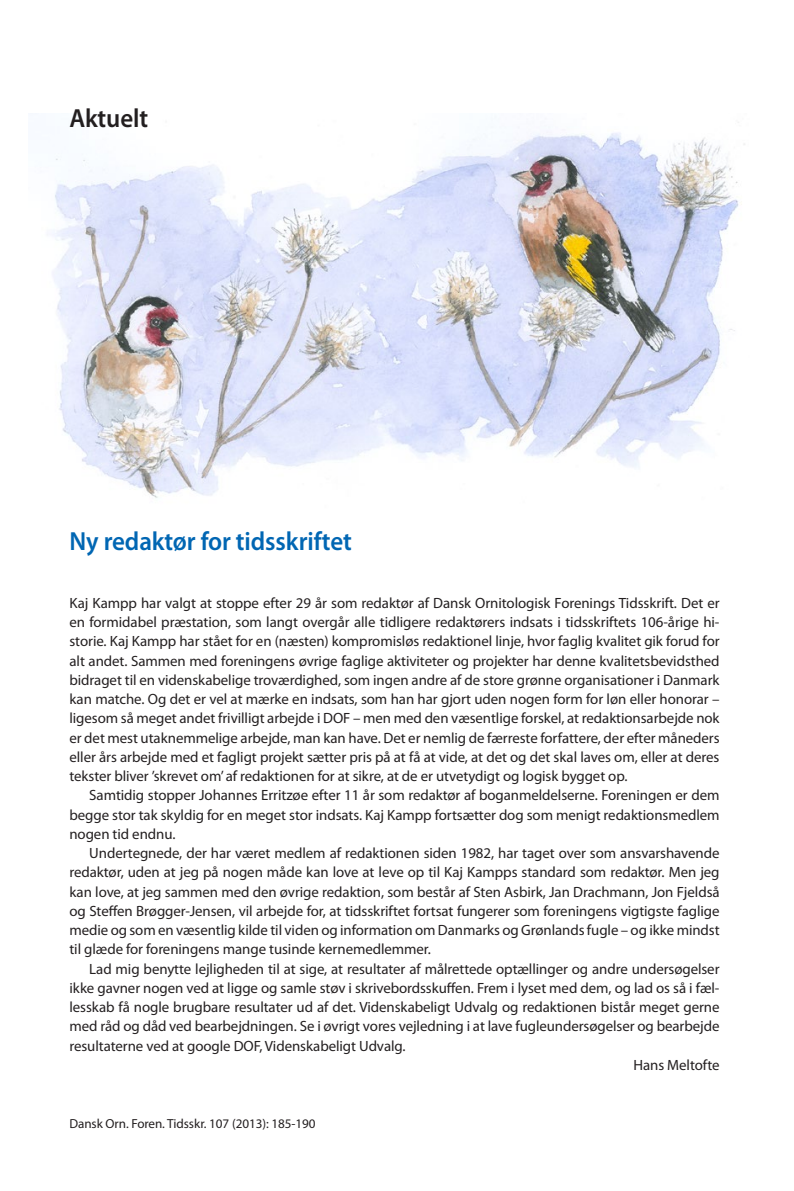
<style>
.page{position:relative;width:794px;height:1191px;background:#fff}
.page>*{position:absolute;margin:0;border:0;box-sizing:border-box;transform-origin:0 0}
.t1{font:600 26.25px "Myriad Pro";letter-spacing:-.005em;color:#0166b3;scale:.95 1}
.t2{font:600 26.25px "Myriad Pro";letter-spacing:-.005em;color:#231f20;scale:.95 1}
.t3{font:14.88px/19.2px "Myriad Pro";letter-spacing:-.005em;color:#231f20;text-align:justify}
.t4{font:13.12px "Myriad Pro";letter-spacing:-.005em;color:#231f20}
</style>
<div class="page">
<img style="left:53px;top:122px;width:692px;height:376px">
<h1 class="t2" style="left:69px;top:101px;width:84px">Aktuelt</h1>
<h1 class="t1" style="left:69px;top:525px;width:299px">Ny redaktør for tidsskriftet</h1>
<p class="t3" style="left:69px;top:593px;width:651px">Kaj Kampp har valgt at stoppe efter 29 år som redaktør af Dansk Ornitologisk Forenings Tidsskrift. Det er en formidabel præstation, som langt overgår alle tidligere redaktørers indsats i tidsskriftets 106-årige hi&shy;storie. Kaj Kampp har stået for en (næsten) kompromisløs redaktionel linje, hvor faglig kvalitet gik forud for alt andet. Sammen med foreningens øvrige faglige aktiviteter og projekter har denne kvalitetsbevidsthed bidraget til en videnskabelige troværdighed, som ingen andre af de store grønne organisationer i Danmark kan matche. Og det er vel at mærke en indsats, som han har gjort uden nogen form for løn eller honorar – ligesom så meget andet frivilligt arbejde i DOF – men med den væsentlige forskel, at redaktionsarbejde nok er det mest utaknemmelige arbejde, man kan have. Det er nemlig de færreste forfattere, der efter måneders eller års arbejde med et fagligt projekt sætter pris på at få at vide, at det og det skal laves om, eller at deres tekster bliver ’skrevet om’ af redaktionen for at sikre, at de er utvetydigt og logisk bygget op.</p>
<p class="t3" style="left:69px;top:785px;width:651px;text-indent:20px">Samtidig stopper Johannes Erritzøe efter 11 år som redaktør af boganmeldelserne. Foreningen er dem begge stor tak skyldig for en meget stor indsats. Kaj Kampp fortsætter dog som menigt redaktionsmedlem nogen tid endnu.</p>
<p class="t3" style="left:69px;top:843px;width:651px;text-indent:20px">Undertegnede, der har været medlem af redaktionen siden 1982, har taget over som ansvarshavende redaktør, uden at jeg på nogen måde kan love at leve op til Kaj Kampps standard som redaktør. Men jeg kan love, at jeg sammen med den øvrige redaktion, som består af Sten Asbirk, Jan Drachmann, Jon Fjeldså og Steffen Brøgger-Jensen, vil arbejde for, at tidsskriftet fortsat fungerer som foreningens vigtigste faglige medie og som en væsentlig kilde til viden og information om Danmarks og Grønlands fugle – og ikke mindst til glæde for foreningens mange tusinde kernemedlemmer.</p>
<p class="t3" style="left:89px;top:959px;width:632px">Lad mig benytte lejligheden til at sige, at resultater af målrettede optællinger og andre undersøgelser</p>
<p class="t3" style="left:69px;top:978px;width:651px">ikke gavner nogen ved at ligge og samle støv i skrivebordsskuffen. Frem i lyset med dem, og lad os så i fæl-</p>
<p class="t3" style="left:69px;top:997px;width:651px">lesskab få nogle brugbare resultater ud af det. Videnskabeligt Udvalg og redaktionen bistår meget gerne</p>
<p class="t3" style="left:69px;top:1016px;width:651px">med råd og dåd ved bearbejdningen. Se i øvrigt vores vejledning i at lave fugleundersøgelser og bearbejde</p>
<p class="t3" style="left:69px;top:1036px;width:338px">resultaterne ved at google DOF, Videnskabeligt Udvalg.</p>
<p class="t3" style="left:633px;top:1055px;width:88px">Hans Meltofte</p>
<p class="t4" style="left:69px;top:1115px;width:247px">Dansk Orn. Foren. Tidsskr. 107 (2013): 185-190</p>
</div>
